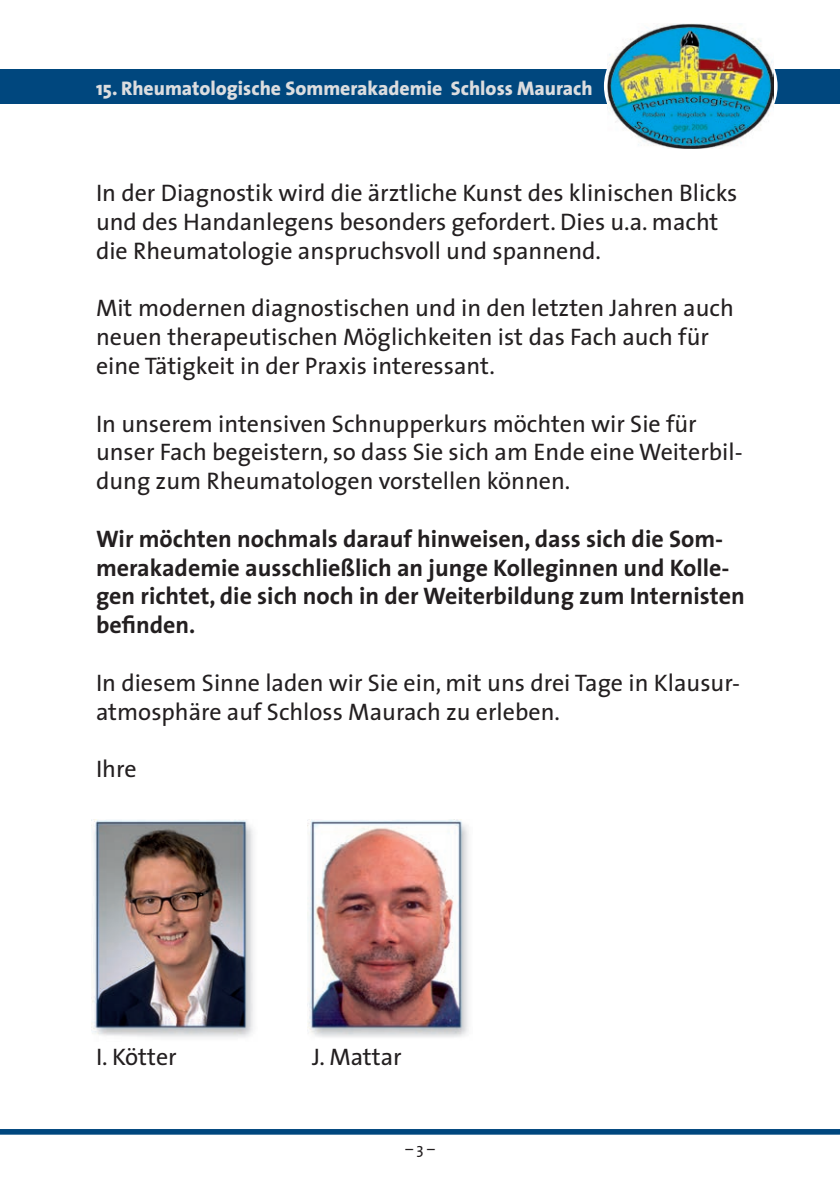
<style>
.page{position:relative;width:840px;height:1191px;background:#fff}
.page>*{position:absolute;margin:0;border:0;box-sizing:border-box;transform-origin:0 0}
.t1{font:24px/28.8px "The Sans";color:#231f20}
.t2{font:700 24px/28.8px "The Sans";color:#231f20}
.t3{font:800 19.8px "The Sans";color:#dcdddf}
.t4{font:15.6px "The Sans";color:#231f20}
</style>
<div class="page">
<div style="left:0;top:70px;width:839px;height:34px;background:#00477e"></div>
<div style="left:0;top:1129px;width:839px;height:5px;background:#00477e"></div>
<svg style="left:603px;top:20px;width:174px;height:132px"></svg>
<img style="left:607px;top:24px;width:166px;height:125px">
<img style="left:92px;top:819px;width:161px;height:219px">
<img style="left:307px;top:819px;width:162px;height:218px">
<p class="t3" style="left:96px;top:72px;width:498px">15. Rheumatologische Sommerakademie Schloss Maurach</p>
<p class="t1" style="left:96px;top:178px;width:642px">In der Diagnostik wird die ärztliche Kunst des klinischen Blicks und des Handanlegens besonders gefordert. Dies u.a. macht die Rheumatologie anspruchsvoll und spannend.</p>
<p class="t1" style="left:96px;top:293px;width:639px">Mit modernen diagnostischen und in den letzten Jahren auch neuen therapeutischen Möglichkeiten ist das Fach auch für eine Tätigkeit in der Praxis interessant.</p>
<p class="t1" style="left:96px;top:408px;width:647px">In unserem intensiven Schnupperkurs möchten wir Sie für unser Fach begeistern, so dass Sie sich am Ende eine Weiterbil&shy;dung zum Rheumatologen vorstellen können.</p>
<p class="t2" style="left:96px;top:524px;width:650px">Wir möchten nochmals darauf hinweisen, dass sich die Som&shy;merakademie ausschließlich an junge Kolleginnen und Kolle&shy;gen richtet, die sich noch in der Weiterbildung zum Internisten befinden.</p>
<p class="t1" style="left:96px;top:667px;width:645px">In diesem Sinne laden wir Sie ein, mit uns drei Tage in Klausur&shy;atmosphäre auf Schloss Maurach zu erleben.</p>
<p class="t1" style="left:96px;top:754px;width:42px">Ihre</p>
<p class="t1" style="left:96px;top:1042px;width:82px">I. Kötter</p>
<p class="t1" style="left:312px;top:1042px;width:91px">J. Mattar</p>
<p class="t4" style="left:405px;top:1136px;width:31px">– 3 –</p>
</div>
